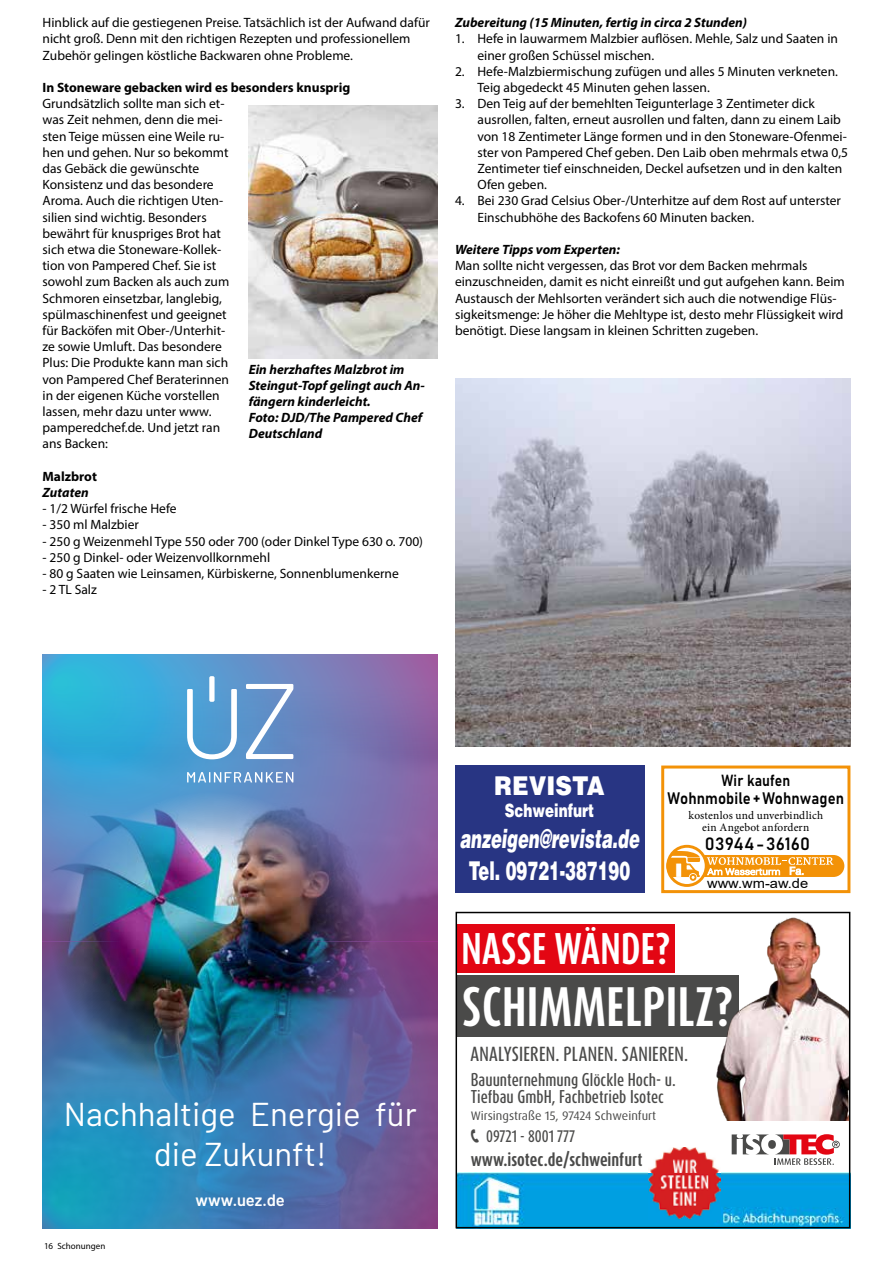
<style>
.page{position:relative;width:893px;height:1263px;background:#fff}
.page>*{position:absolute;margin:0;border:0;box-sizing:border-box;transform-origin:0 0}
.t1{font:700 46.2px "Dax Compact OT";letter-spacing:.01em;color:#fff}
.t2{font:700 36.9px "Dax Compact OT";letter-spacing:.01em;color:#fff}
.t3{font:33px/39.6px "Barlow";color:#fff;text-align:center}
.t4{font:italic 900 25.95px "Helvetica";color:#fff;scale:.63 1}
.t5{font:900 25.95px "Helvetica";color:#fff;scale:.63 1}
.t6{font:900 25.95px "Helvetica";color:#fff;scale:.89 1}
.t7{font:900 18.3px "Helvetica";color:#fff;scale:.74 1}
.t8{font:17.55px "Bahnschrift";letter-spacing:.005em;color:#000}
.t9{font:500 16.95px "Dax Compact OT";letter-spacing:.01em;color:#4a4a49}
.t10{font:16.5px "Bahnschrift";letter-spacing:.005em;color:#000;scale:.91 1}
.t11{font:600 16.5px "Barlow";color:#fff}
.t12{font:700 16.2px "Dax Compact OT";color:#4a4a49}
.t13{font:15.9px "Bahnschrift";letter-spacing:.015em;color:#000;scale:.88 1}
.t14{font:500 15.45px/17px "Dax Compact OT";color:#4a4a49}
.t15{font:500 13.8px "Dax Compact OT";color:#4a4a49}
.t16{font:13.5px/16.2px "Myriad Pro";color:#000}
.t17{font:italic 700 13.5px/16.2px "Myriad Pro";color:#000}
.t18{font:700 13.5px "Myriad Pro";color:#000}
.t19{font:13.5px "Arial";color:#000;scale:1.09 1}
.t20{font:12.3px "Dax OT";color:#4a4a49}
.t21{font:11.55px/12px "Minion Pro";letter-spacing:.01em;color:#000;text-align:center}
.t22{font:9px "Myriad Pro";color:#000}
</style>
<div class="page">
<div style="left:455px;top:765px;width:189px;height:128px;background:#283583"></div>
<div style="left:661px;top:765px;width:189px;height:128px;border:3px solid #f39207"></div>
<div style="left:666px;top:855px;width:178px;height:22px;background:#f39207;border-radius:11px"></div>
<div style="left:666px;top:845px;width:42px;height:42px;border:3px solid #f39207;border-radius:50%"></div>
<svg style="left:669px;top:846px;width:164px;height:39px"></svg>
<img style="left:43px;top:942px;width:395px;height:287px">
<img style="left:43px;top:655px;width:395px;height:287px">
<svg style="left:187px;top:772px;width:106px;height:10px"></svg>
<div style="left:209px;top:676px;width:6px;height:26px;background:#fff;border-radius:2px"></div>
<svg style="left:246px;top:684px;width:47px;height:75px"></svg>
<svg style="left:187px;top:689px;width:50px;height:70px"></svg>
<svg style="left:732px;top:1134px;width:37px;height:20px"></svg>
<div style="left:768px;top:1140px;width:8px;height:9px;background:#4a4a49;border-radius:50%"></div>
<svg style="left:775px;top:1134px;width:65px;height:31px"></svg>
<div style="left:457px;top:976px;width:282px;height:61px;background:#4a4a49"></div>
<div style="left:457px;top:924px;width:218px;height:49px;background:#e30613"></div>
<img style="left:715px;top:917px;width:133px;height:203px">
<img style="left:458px;top:1173px;width:390px;height:53px">
<div style="left:456px;top:912px;width:394px;height:316px;border:1px solid #000"></div>
<img style="left:648px;top:1147px;width:72px;height:72px">
<img style="left:249px;top:105px;width:189px;height:253px">
<img style="left:455px;top:378px;width:395px;height:368px">
<p class="t16" style="left:43px;top:14px;width:389px">Hinblick auf die gestiegenen Preise. Tatsächlich ist der Aufwand dafür nicht groß. Denn mit den richtigen Rezepten und professionellem<br>Zubehör gelingen köstliche Backwaren ohne Probleme.</p>
<p class="t18" style="left:43px;top:79px;width:309px">In Stoneware gebacken wird es besonders knusprig</p>
<p class="t16" style="left:43px;top:95px;width:188px">Grundsätzlich sollte man sich et&shy;was Zeit nehmen, denn die mei&shy;sten Teige müssen eine Weile ru&shy;hen und gehen. Nur so bekommt das Gebäck die gewünschte<br>Konsistenz und das besondere<br>Aroma. Auch die richtigen Uten&shy;silien sind wichtig. Besonders bewährt für knuspriges Brot hat sich etwa die Stoneware-Kollek&shy;tion von Pampered Chef. Sie ist sowohl zum Backen als auch zum<br>Schmoren einsetzbar, langlebig, spülmaschinenfest und geeignet für Backöfen mit Ober-/Unterhit&shy;ze sowie Umluft. Das besondere<br>Plus: Die Produkte kann man sich von Pampered Chef Beraterinnen in der eigenen Küche vorstellen lassen, mehr dazu unter www. pamperedchef.de. Und jetzt ran ans Backen:</p>
<p class="t18" style="left:43px;top:467px;width:56px">Malzbrot</p>
<p class="t17" style="left:43px;top:484px;width:48px">Zutaten</p>
<p class="t16" style="left:43px;top:500px;width:136px">- 1/2 Würfel frische Hefe</p>
<p class="t16" style="left:43px;top:516px;width:98px">- 350 ml Malzbier</p>
<p class="t16" style="left:43px;top:533px;width:382px">- 250 g Weizenmehl Type 550 oder 700 (oder Dinkel Type 630 o. 700)</p>
<p class="t16" style="left:43px;top:549px;width:229px">- 250 g Dinkel- oder Weizenvollkornmehl</p>
<p class="t16" style="left:43px;top:565px;width:358px">- 80 g Saaten wie Leinsamen, Kürbiskerne, Sonnenblumenkerne</p>
<p class="t16" style="left:43px;top:581px;width:56px">- 2 TL Salz</p>
<p class="t17" style="left:249px;top:360px;width:178px">Ein herzhaftes Malzbrot im<br>Steingut-Topf gelingt auch An&shy;fängern kinderleicht.<br>Foto: DJD/The Pampered Chef<br>Deutschland</p>
<p class="t17" style="left:455px;top:14px;width:294px">Zubereitung (15 Minuten, fertig in circa 2 Stunden)</p>
<p class="t16" style="left:477px;top:30px;width:362px;text-indent:-23px">1. Hefe in lauwarmem Malzbier auflösen. Mehle, Salz und Saaten in einer großen Schüssel mischen.</p>
<p class="t16" style="left:477px;top:63px;width:362px;text-indent:-23px">2. Hefe-Malzbiermischung zufügen und alles 5 Minuten verkneten.<br>Teig abgedeckt 45 Minuten gehen lassen.</p>
<p class="t16" style="left:477px;top:95px;width:372px;text-indent:-23px">3. Den Teig auf der bemehlten Teigunterlage 3 Zentimeter dick ausrollen, falten, erneut ausrollen und falten, dann zu einem Laib von 18 Zentimeter Länge formen und in den Stoneware-Ofenmei&shy;ster von Pampered Chef geben. Den Laib oben mehrmals etwa 0,5<br>Zentimeter tief einschneiden, Deckel aufsetzen und in den kalten Ofen geben.</p>
<p class="t16" style="left:477px;top:192px;width:365px;text-indent:-23px">4. Bei 230 Grad Celsius Ober-/Unterhitze auf dem Rost auf unterster<br>Einschubhöhe des Backofens 60 Minuten backen.</p>
<p class="t17" style="left:455px;top:241px;width:166px">Weitere Tipps vom Experten:</p>
<p class="t16" style="left:455px;top:257px;width:391px">Man sollte nicht vergessen, das Brot vor dem Backen mehrmals einzuschneiden, damit es nicht einreißt und gut aufgehen kann. Beim Austausch der Mehlsorten verändert sich auch die notwendige Flüs&shy;sigkeitsmenge: Je höher die Mehltype ist, desto mehr Flüssigkeit wird benötigt. Diese langsam in kleinen Schritten zugeben.</p>
<h3 class="t3" style="left:64px;top:1092px;width:354px">Nachhaltige Energie für die Zukunft!</h3>
<p class="t11" style="left:196px;top:1187px;width:91px">www.uez.de</p>
<p class="t22" style="left:44px;top:1240px;width:63px">16 Schonungen</p>
<h3 class="t6" style="left:494px;top:769px;width:126px">REVISTA</h3>
<h3 class="t7" style="left:505px;top:799px;width:122px">Schweinfurt</h3>
<h3 class="t4" style="left:460px;top:822px;width:287px">anzeigen@revista.de</h3>
<h3 class="t5" style="left:469px;top:853px;width:258px">Tel. 09721-387190</h3>
<p class="t13" style="left:721px;top:768px;width:80px">Wir kaufen</p>
<p class="t10" style="left:668px;top:785px;width:196px">Wohnmobile+Wohnwagen</p>
<p class="t21" style="left:689px;top:809px;width:136px">kostenlos und unverbindlich ein Angebot anfordern</p>
<p class="t8" style="left:705px;top:831px;width:107px">03944-36160</p>
<p class="t19" style="left:707px;top:874px;width:94px">www.wm-aw.de</p>
<h2 class="t2" style="left:461px;top:924px;width:211px">NASSE WÄNDE?</h2>
<h1 class="t1" style="left:462px;top:976px;width:273px">SCHIMMELPILZ?</h1>
<p class="t9" style="left:470px;top:1043px;width:219px">ANALYSIEREN. PLANEN. SANIEREN.</p>
<p class="t14" style="left:471px;top:1071px;width:207px">Bauunternehmung Glöckle Hoch- u.<br>Tiefbau GmbH, Fachbetrieb Isotec</p>
<p class="t20" style="left:471px;top:1108px;width:187px">Wirsingstraße 15, 97424 Schweinfurt</p>
<p class="t15" style="left:471px;top:1127px;width:106px">▼ 09721 - 8001 777</p>
<p class="t12" style="left:471px;top:1148px;width:173px">www.isotec.de/schweinfurt</p>
</div>
